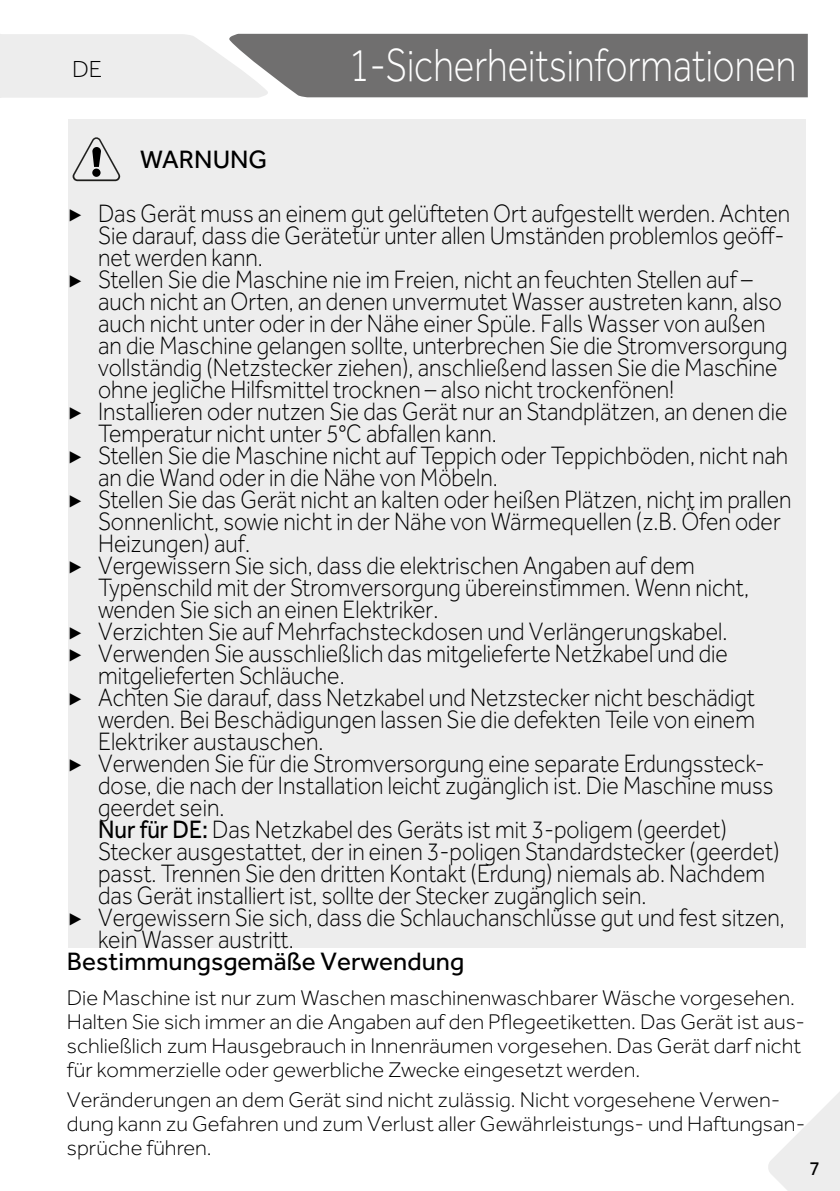
<style>
.page{position:relative;width:840px;height:1191px;background:#fff}
.page>*{position:absolute;margin:0;border:0;box-sizing:border-box;transform-origin:0 0}
.t1{font:300 48px "Effra";color:#fff;scale:.8 1}
.t2{font:300 26px/53.4px "Effra";color:#000;scale:.89 1}
.t3{font:26px "Effra";color:#000}
.t4{font:300 24px "Effra";color:#000}
.t5{font:300 22px/24px "Effra";color:#000}
.t6{font:20px "Effra";color:#000}
.s1{font-weight:400}
.s2{font-family:"Minion Pro";font-weight:400}
</style>
<div class="page">
<svg style="left:768px;top:1093px;width:71px;height:98px"></svg>
<svg style="left:0;top:34px;width:807px;height:64px;background:#d6d6d6"></svg>
<div style="left:302px;top:34px;width:493px;height:62px;background:#706f6f"></div>
<div style="left:68px;top:119px;width:737px;height:828px;background:#ededed"></div>
<svg style="left:73px;top:137px;width:47px;height:44px"></svg>
<div style="left:92px;top:169px;width:8px;height:8px;background:#000;border-radius:50%"></div>
<p class="t4" style="left:72px;top:55px;width:32px">DE</p>
<h1 class="t1" style="left:348px;top:38px;width:560px">1-Sicherheitsinformationen</h1>
<p class="t2" style="left:68px;top:133px;width:812px;text-indent:72px"><span class="s1">WARNUNG<br></span><span class="s2">▶</span> Das Gerät muss an einem gut gelüfteten Ort aufgestellt werden. Achten</p>
<p class="t2" style="left:98px;top:208px;width:772px">Sie darauf, dass die Gerätetür unter allen Umständen problemlos geöff-</p>
<p class="t2" style="left:98px;top:230px;width:186px">net werden kann.</p>
<p class="t2" style="left:68px;top:252px;width:770px"><span class="s2">▶</span> Stellen Sie die Maschine nie im Freien, nicht an feuchten Stellen auf –</p>
<p class="t2" style="left:98px;top:274px;width:769px">auch nicht an Orten, an denen unvermutet Wasser austreten kann, also</p>
<p class="t2" style="left:98px;top:296px;width:751px">auch nicht unter oder in der Nähe einer Spüle. Falls Wasser von außen</p>
<p class="t2" style="left:98px;top:318px;width:775px">an die Maschine gelangen sollte, unterbrechen Sie die Stromversorgung</p>
<p class="t2" style="left:98px;top:340px;width:764px">vollständig (Netzstecker ziehen), anschließend lassen Sie die Maschine</p>
<p class="t2" style="left:98px;top:362px;width:648px">ohne jegliche Hilfsmittel trocknen – also nicht trockenfönen!</p>
<p class="t2" style="left:68px;top:384px;width:809px"><span class="s2">▶</span> Installieren oder nutzen Sie das Gerät nur an Standplätzen, an denen die</p>
<p class="t2" style="left:98px;top:406px;width:449px">Temperatur nicht unter 5°C abfallen kann.</p>
<p class="t2" style="left:68px;top:428px;width:810px"><span class="s2">▶</span> Stellen Sie die Maschine nicht auf Teppich oder Teppichböden, nicht nah</p>
<p class="t2" style="left:98px;top:450px;width:450px">an die Wand oder in die Nähe von Möbeln.</p>
<p class="t2" style="left:68px;top:472px;width:813px"><span class="s2">▶</span> Stellen Sie das Gerät nicht an kalten oder heißen Plätzen, nicht im prallen</p>
<p class="t2" style="left:98px;top:494px;width:768px">Sonnenlicht, sowie nicht in der Nähe von Wärmequellen (z.B. Öfen oder</p>
<p class="t2" style="left:98px;top:516px;width:172px">Heizungen) auf.</p>
<p class="t2" style="left:68px;top:538px;width:705px"><span class="s2">▶</span> Vergewissern Sie sich, dass die elektrischen Angaben auf dem</p>
<p class="t2" style="left:98px;top:560px;width:732px">Typenschild mit der Stromversorgung übereinstimmen. Wenn nicht,</p>
<p class="t2" style="left:98px;top:582px;width:383px">wenden Sie sich an einen Elektriker.</p>
<p class="t2" style="left:68px;top:604px;width:741px"><span class="s2">▶</span> Verzichten Sie auf Mehrfachsteckdosen und Verlängerungskabel.</p>
<p class="t2" style="left:68px;top:626px;width:742px"><span class="s2">▶</span> Verwenden Sie ausschließlich das mitgelieferte Netzkabel und die</p>
<p class="t2" style="left:98px;top:648px;width:278px">mitgelieferten Schläuche.</p>
<p class="t2" style="left:68px;top:670px;width:773px"><span class="s2">▶</span> Achten Sie darauf, dass Netzkabel und Netzstecker nicht beschädigt</p>
<p class="t2" style="left:98px;top:692px;width:739px">werden. Bei Beschädigungen lassen Sie die defekten Teile von einem</p>
<p class="t2" style="left:98px;top:714px;width:255px">Elektriker austauschen.</p>
<p class="t2" style="left:68px;top:736px;width:784px"><span class="s2">▶</span> Verwenden Sie für die Stromversorgung eine separate Erdungssteck-</p>
<p class="t2" style="left:98px;top:758px;width:760px">dose, die nach der Installation leicht zugänglich ist. Die Maschine muss</p>
<p class="t2" style="left:98px;top:780px;width:143px">geerdet sein.</p>
<p class="t2" style="left:98px;top:802px;width:707px"><span class="s1">Nur für DE:</span> Das Netzkabel des Geräts ist mit 3-poligem (geerdet)</p>
<p class="t2" style="left:98px;top:824px;width:767px">Stecker ausgestattet, der in einen 3-poligen Standardstecker (geerdet)</p>
<p class="t2" style="left:98px;top:846px;width:750px">passt. Trennen Sie den dritten Kontakt (Erdung) niemals ab. Nachdem</p>
<p class="t2" style="left:98px;top:868px;width:617px">das Gerät installiert ist, sollte der Stecker zugänglich sein.</p>
<p class="t2" style="left:68px;top:890px;width:806px"><span class="s2">▶</span> Vergewissern Sie sich, dass die Schlauchanschlüsse gut und fest sitzen,</p>
<p class="t2" style="left:98px;top:912px;width:221px">kein Wasser austritt.</p>
<p class="t3" style="left:67px;top:945px;width:398px">Bestimmungsgemäße Verwendung</p>
<p class="t5" style="left:67px;top:985px;width:739px">Die Maschine ist nur zum Waschen maschinenwaschbarer Wäsche vorgesehen.<br>Halten Sie sich immer an die Angaben auf den Pflegeetiketten. Das Gerät ist aus&shy;schließlich zum Hausgebrauch in Innenräumen vorgesehen. Das Gerät darf nicht für kommerzielle oder gewerbliche Zwecke eingesetzt werden.</p>
<p class="t5" style="left:67px;top:1087px;width:739px">Veränderungen an dem Gerät sind nicht zulässig. Nicht vorgesehene Verwen&shy;dung kann zu Gefahren und zum Verlust aller Gewährleistungs- und Haftungsan&shy;sprüche führen.</p>
<p class="t6" style="left:808px;top:1156px;width:12px">7</p>
</div>
